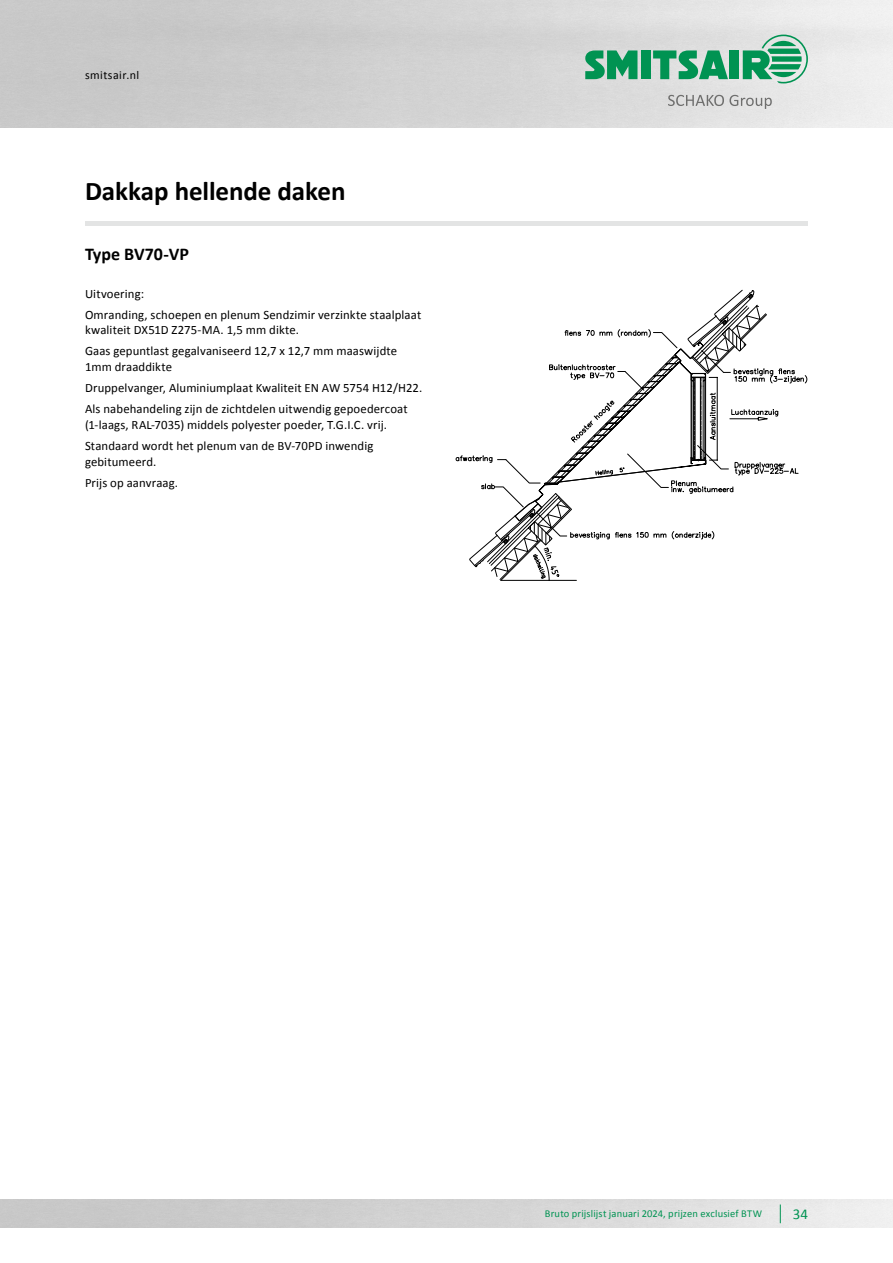
<style>
.page{position:relative;width:893px;height:1263px;background:#fff}
.page>*{position:absolute;margin:0;border:0;box-sizing:border-box;transform-origin:0 0}
.t1{font:700 27px "Calibri";letter-spacing:-.005em;color:#000}
.t2{font:700 18px "Calibri";color:#000}
.t3{font:15px "Calibri";color:#009352}
.t4{font:12.75px/21px "Calibri";letter-spacing:.01em;color:#000}
.t5{font:12px "Calibri";letter-spacing:.035em;color:#000}
.t6{font:10.5px "Calibri";letter-spacing:.015em;color:#009352}
</style>
<div class="page">
<img style="left:0;top:0;width:893px;height:128px">
<svg style="left:668px;top:95px;width:104px;height:14px"></svg>
<div style="left:641px;top:50px;width:9px;height:29px;background:#009352"></div>
<svg style="left:585px;top:50px;width:52px;height:29px;background:#39a575"></svg>
<div style="left:730px;top:50px;width:9px;height:29px;background:#009352"></div>
<svg style="left:653px;top:50px;width:75px;height:29px;background:#59b18a"></svg>
<svg style="left:743px;top:35px;width:65px;height:48px;background:#79bea0"></svg>
<svg style="left:780px;top:1204px;width:1px;height:19px"></svg>
<div style="left:85px;top:221px;width:723px;height:5px;background:#e3e4e4"></div>
<svg style="left:456px;top:290px;width:351px;height:291px"></svg>
<p class="t5" style="left:85px;top:68px;width:56px">smitsair.nl</p>
<h1 class="t1" style="left:85px;top:173px;width:262px">Dakkap hellende daken</h1>
<h2 class="t2" style="left:85px;top:243px;width:105px">Type BV70-VP</h2>
<p class="t4" style="left:85px;top:283px;width:338px">Uitvoering:<br>Omranding, schoepen en plenum Sendzimir verzinkte staalplaat</p>
<p class="t4" style="left:85px;top:320px;width:314px">kwaliteit DX51D Z275-MA. 1,5 mm dikte.<br>Gaas gepuntlast gegalvaniseerd 12,7 x 12,7 mm maaswijdte</p>
<p class="t4" style="left:85px;top:356px;width:339px">1mm draaddikte<br>Druppelvanger, Aluminiumplaat Kwaliteit EN AW 5754 H12/H22.<br>Als nabehandeling zijn de zichtdelen uitwendig gepoedercoat</p>
<p class="t4" style="left:85px;top:414px;width:303px">(1-laags, RAL-7035) middels polyester poeder, T.G.I.C. vrij.<br>Standaard wordt het plenum van de BV-70PD inwendig</p>
<p class="t4" style="left:85px;top:451px;width:95px">gebitumeerd.<br>Prijs op aanvraag.</p>
<p class="t6" style="left:545px;top:1207px;width:219px">Bruto prijslijst januari 2024, prijzen exclusief BTW</p>
<p class="t3" style="left:793px;top:1204px;width:17px">34</p>
</div>
